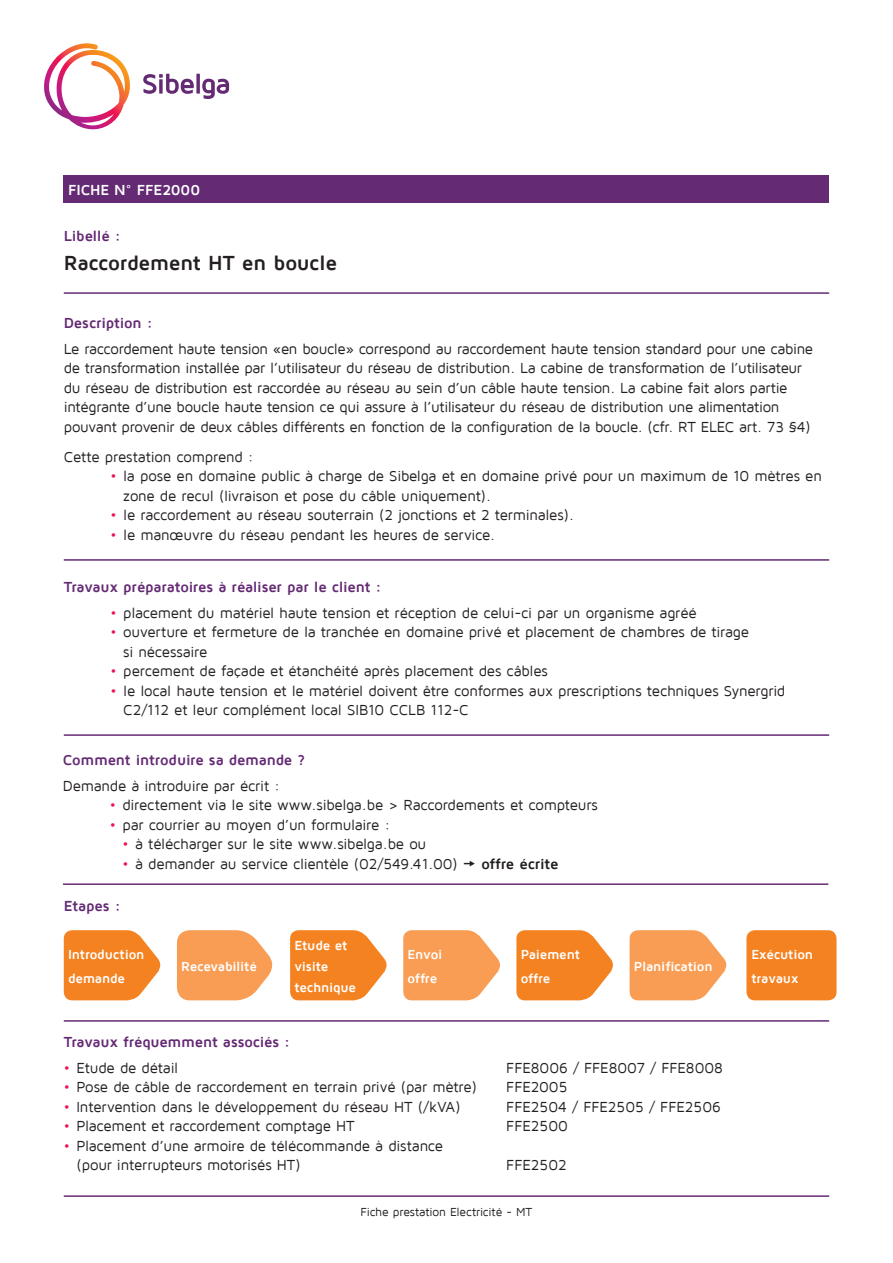
<style>
.page{position:relative;width:893px;height:1263px;background:#fff}
.page>*{position:absolute;margin:0;border:0;box-sizing:border-box;transform-origin:0 0}
.t1{font:700 21px "Maven Pro";letter-spacing:-.015em;color:#231f20}
.t2{font:15px/19.5px "Maven Pro";letter-spacing:-.015em;color:#231f20}
.t3{font:700 15px "Maven Pro";letter-spacing:-.015em;color:#642a74}
.t4{font:700 15px "Maven Pro";letter-spacing:-.005em;color:#fff}
.t5{font:700 15px "Maven Pro";letter-spacing:-.01em;color:#231f20}
.t6{font:700 13.5px/24px "Maven Pro";letter-spacing:-.015em;color:#fff}
.t7{font:12px "Maven Pro";letter-spacing:-.01em;color:#231f20}
.s1{color:#ed1450}
</style>
<div class="page">
<svg style="left:143px;top:74px;width:51px;height:20px"></svg>
<svg style="left:196px;top:74px;width:4px;height:20px"></svg>
<svg style="left:202px;top:79px;width:27px;height:20px"></svg>
<svg style="left:44px;top:43px;width:86px;height:87px"></svg>
<div style="left:64px;top:175px;width:765px;height:27px;background:#642a74"></div>
<hr style="left:64px;top:292px;width:765px;height:2px;background:#642a74">
<hr style="left:64px;top:559px;width:765px;height:2px;background:#642a74">
<hr style="left:64px;top:734px;width:765px;height:2px;background:#642a74">
<hr style="left:63px;top:883px;width:765px;height:2px;background:#642a74">
<hr style="left:64px;top:1020px;width:765px;height:2px;background:#642a74">
<hr style="left:64px;top:1195px;width:765px;height:2px;background:#642a74">
<svg style="left:64px;top:930px;width:97px;height:70px;background:#f6923d"></svg>
<svg style="left:290px;top:930px;width:97px;height:70px;background:#f6923c"></svg>
<svg style="left:516px;top:930px;width:97px;height:70px;background:#f6923c"></svg>
<div style="left:746px;top:930px;width:90px;height:70px;background:#f58220;border-radius:9px"></div>
<svg style="left:177px;top:930px;width:96px;height:70px;background:#f8a969"></svg>
<svg style="left:403px;top:930px;width:97px;height:70px;background:#f8a968"></svg>
<svg style="left:630px;top:930px;width:97px;height:70px;background:#f8a969"></svg>
<p class="t4" style="left:68px;top:180px;width:134px">FICHE N° FFE2000</p>
<p class="t3" style="left:64px;top:227px;width:58px">Libellé :</p>
<h1 class="t1" style="left:64px;top:249px;width:275px">Raccordement HT en boucle</h1>
<p class="t3" style="left:64px;top:314px;width:91px">Description :</p>
<p class="t2" style="left:64px;top:338px;width:751px">Le raccordement haute tension «en boucle» correspond au raccordement haute tension standard pour une cabine de transformation installée par l’utilisateur du réseau de distribution. La cabine de transformation de l’utilisateur du réseau de distribution est raccordée au réseau au sein d’un câble haute tension. La cabine fait alors partie intégrante d’une boucle haute tension ce qui assure à l’utilisateur du réseau de distribution une alimentation pouvant provenir de deux câbles différents en fonction de la configuration de la boucle. (cfr. RT ELEC art. 73 §4)</p>
<p class="t2" style="left:64px;top:446px;width:192px">Cette prestation comprend :</p>
<p class="t2" style="left:123px;top:466px;width:700px;text-indent:-13px"><span class="s1">•</span> la pose en domaine public à charge de Sibelga et en domaine privé pour un maximum de 10 mètres en zone de recul (livraison et pose du câble uniquement).</p>
<p class="t2" style="left:111px;top:505px;width:465px"><span class="s1">•</span> le raccordement au réseau souterrain (2 jonctions et 2 terminales).</p>
<p class="t2" style="left:111px;top:524px;width:386px"><span class="s1">•</span> le manœuvre du réseau pendant les heures de service.</p>
<p class="t3" style="left:64px;top:577px;width:319px">Travaux préparatoires à réaliser par le client :</p>
<p class="t2" style="left:111px;top:602px;width:588px"><span class="s1">•</span> placement du matériel haute tension et réception de celui-ci par un organisme agréé</p>
<p class="t2" style="left:123px;top:622px;width:627px;text-indent:-13px"><span class="s1">•</span> ouverture et fermeture de la tranchée en domaine privé et placement de chambres de tirage si nécessaire</p>
<p class="t2" style="left:111px;top:661px;width:439px"><span class="s1">•</span> percement de façade et étanchéité après placement des câbles</p>
<p class="t2" style="left:123px;top:680px;width:663px;text-indent:-13px"><span class="s1">•</span> le local haute tension et le matériel doivent être conformes aux prescriptions techniques Synergrid<br>C2/112 et leur complément local SIB10 CCLB 112-C</p>
<p class="t3" style="left:63px;top:750px;width:244px">Comment introduire sa demande ?</p>
<p class="t2" style="left:63px;top:775px;width:219px">Demande à introduire par écrit :</p>
<p class="t2" style="left:110px;top:795px;width:490px"><span class="s1">•</span> directement via le site www.sibelga.be &gt; Raccordements et compteurs</p>
<p class="t2" style="left:110px;top:814px;width:282px"><span class="s1">•</span> par courrier au moyen d’un formulaire :</p>
<p class="t2" style="left:122px;top:834px;width:305px"><span class="s1">•</span> à télécharger sur le site www.sibelga.be ou</p>
<p class="t2" style="left:122px;top:853px;width:337px"><span class="s1">•</span> à demander au service clientèle (02/549.41.00)</p>
<p class="t5" style="left:481px;top:854px;width:79px">offre écrite</p>
<p class="t3" style="left:64px;top:897px;width:58px">Etapes :</p>
<p class="t6" style="left:68px;top:941px;width:78px">Introduction demande</p>
<p class="t6" style="left:294px;top:934px;width:63px;line-height:21px">Etude et visite technique</p>
<p class="t6" style="left:521px;top:941px;width:61px">Paiement offre</p>
<p class="t6" style="left:751px;top:941px;width:63px">Exécution travaux</p>
<p class="t6" style="left:181px;top:953px;width:77px">Recevabilité</p>
<p class="t6" style="left:408px;top:941px;width:36px">Envoi offre</p>
<p class="t6" style="left:634px;top:953px;width:80px">Planification</p>
<p class="t3" style="left:64px;top:1032px;width:228px">Travaux fréquemment associés :</p>
<p class="t2" style="left:64px;top:1057px;width:116px"><span class="s1">•</span> Etude de détail</p>
<p class="t2" style="left:506px;top:1057px;width:218px">FFE8006 / FFE8007 / FFE8008</p>
<p class="t2" style="left:64px;top:1077px;width:415px"><span class="s1">•</span> Pose de câble de raccordement en terrain privé (par mètre)</p>
<p class="t2" style="left:506px;top:1077px;width:63px">FFE2005</p>
<p class="t2" style="left:64px;top:1096px;width:398px"><span class="s1">•</span> Intervention dans le développement du réseau HT (/kVA)</p>
<p class="t2" style="left:506px;top:1096px;width:216px">FFE2504 / FFE2505 / FFE2506</p>
<p class="t2" style="left:64px;top:1116px;width:292px"><span class="s1">•</span> Placement et raccordement comptage HT</p>
<p class="t2" style="left:506px;top:1116px;width:63px">FFE2500</p>
<p class="t2" style="left:77px;top:1135px;width:368px;text-indent:-13px"><span class="s1">•</span> Placement d’une armoire de télécommande à distance (pour interrupteurs motorisés HT)</p>
<p class="t2" style="left:506px;top:1155px;width:62px">FFE2502</p>
<p class="t7" style="left:361px;top:1205px;width:173px">Fiche prestation Electricité - MT</p>
</div>
